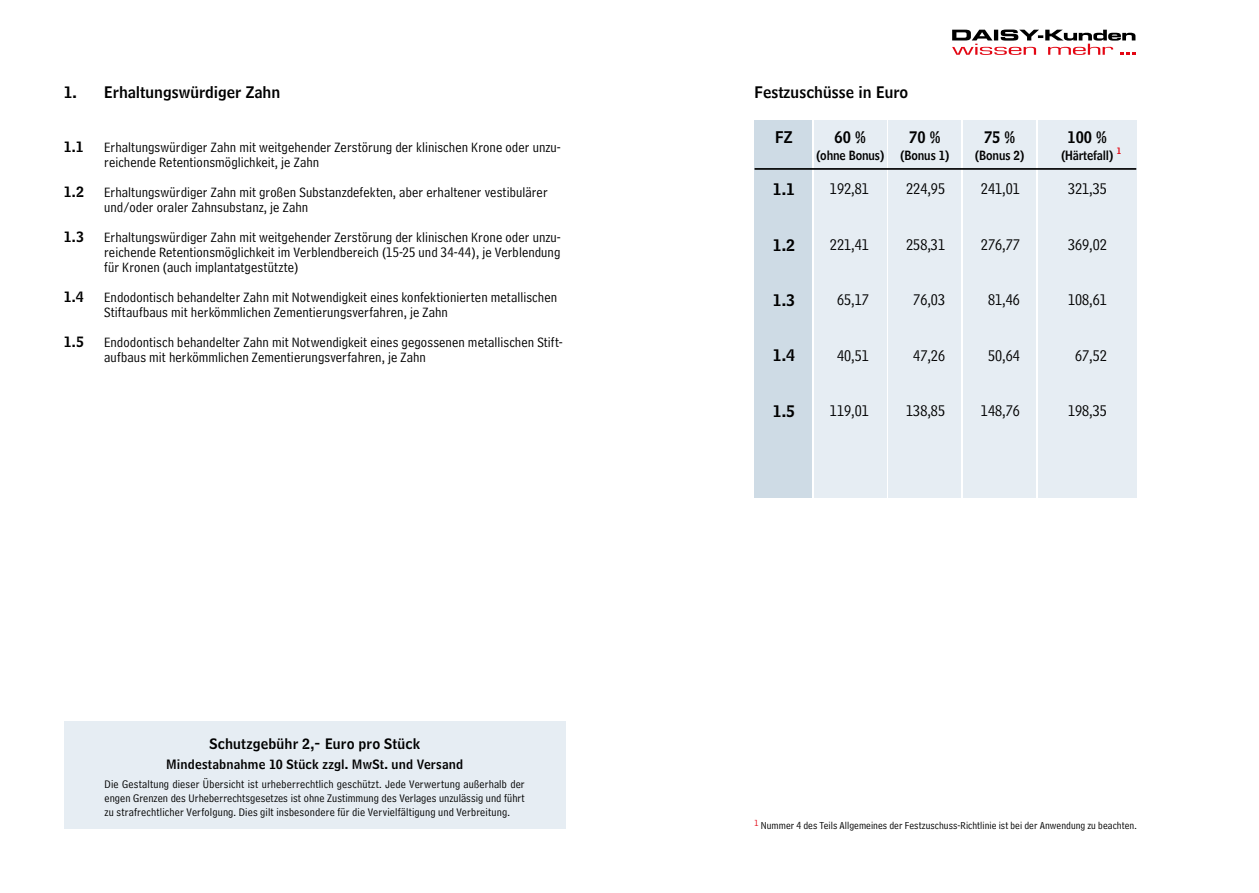
<style>
.page{position:relative;width:1259px;height:893px;background:#fff}
.page>*{position:absolute;margin:0;border:0;box-sizing:border-box;transform-origin:0 0}
.t1{font:15.9px "Bell Centennial Address";color:#000}
.t2{font:15.9px "Bell Centennial Name And Number";color:#000}
.t3{font:15.9px "Bell Centennial Name And Number";color:#000;scale:.93 1}
.t4{font:15.75px "Bell Centennial Name And Number";color:#000}
.t5{font:14.25px/15px "Bell Centennial Address";letter-spacing:.005em;color:#000}
.t6{font:14.25px "Bell Centennial Name And Number";letter-spacing:.01em;color:#000}
.t7{font:12.75px "Bell Centennial Name And Number";letter-spacing:.015em;color:#000}
.t8{font:12.6px "Bell Centennial Name And Number";letter-spacing:-.01em;color:#000;scale:.93 1}
.t9{font:11.55px/13.8px "Bell Centennial Address";letter-spacing:.015em;color:#000;text-align:justify}
.t10{font:10.65px "Bell Centennial Address";letter-spacing:.005em;color:#000}
.t11{font:9.15px "Bell Centennial Address";color:#e30613}
.t12{font:8.85px "Bell Centennial Name And Number";color:#e30613;scale:.93 1}
</style>
<div class="page">
<svg style="left:952px;top:30px;width:183px;height:25px"></svg>
<div style="left:64px;top:722px;width:502px;height:107px;background:#e6edf3"></div>
<div style="left:754px;top:120px;width:57px;height:378px;background:#cedbe5"></div>
<div style="left:814px;top:120px;width:72px;height:378px;background:#e6edf3"></div>
<div style="left:888px;top:120px;width:73px;height:378px;background:#e6edf3"></div>
<div style="left:963px;top:120px;width:73px;height:378px;background:#e6edf3"></div>
<div style="left:1038px;top:120px;width:98px;height:378px;background:#e6edf3"></div>
<hr style="left:754px;top:168px;width:382px;height:2px;background:#000">
<p class="t4" style="left:64px;top:82px;width:218px">1. Erhaltungswürdiger Zahn</p>
<p class="t6" style="left:64px;top:137px;width:21px">1.1</p>
<p class="t5" style="left:104px;top:139px;width:458px">Erhaltungswürdiger Zahn mit weitgehender Zerstörung der klinischen Krone oder unzu&shy;reichende Retentionsmöglichkeit, je Zahn</p>
<p class="t6" style="left:64px;top:182px;width:22px">1.2</p>
<p class="t5" style="left:104px;top:184px;width:445px">Erhaltungswürdiger Zahn mit großen Substanzdefekten, aber erhaltener vestibulärer und/oder oraler Zahnsubstanz, je Zahn</p>
<p class="t6" style="left:64px;top:227px;width:22px">1.3</p>
<p class="t5" style="left:104px;top:229px;width:458px;text-align:justify">Erhaltungswürdiger Zahn mit weitgehender Zerstörung der klinischen Krone oder unzu&shy;reichende Retentionsmöglichkeit im Verblendbereich (15-25 und 34-44), je Verblendung für Kronen (auch implantatgestützte)</p>
<p class="t6" style="left:64px;top:287px;width:21px">1.4</p>
<p class="t5" style="left:104px;top:289px;width:454px">Endodontisch behandelter Zahn mit Notwendigkeit eines konfektionierten metallischen<br>Stiftaufbaus mit herkömmlichen Zementierungsverfahren, je Zahn</p>
<p class="t6" style="left:64px;top:332px;width:22px">1.5</p>
<p class="t5" style="left:104px;top:334px;width:460px">Endodontisch behandelter Zahn mit Notwendigkeit eines gegossenen metallischen Stift&shy;aufbaus mit herkömmlichen Zementierungsverfahren, je Zahn</p>
<p class="t6" style="left:209px;top:734px;width:212px">Schutzgebühr 2,- Euro pro Stück</p>
<p class="t7" style="left:166px;top:756px;width:299px">Mindestabnahme 10 Stück zzgl. MwSt. und Versand</p>
<p class="t9" style="left:105px;top:778px;width:422px">Die Gestaltung dieser Übersicht ist urheberrechtlich geschützt. Jede Verwertung außerhalb der engen Grenzen des Urheberrechtsgesetzes ist ohne Zustimmung des Verlages unzulässig und führt zu strafrechtlicher Verfolgung. Dies gilt insbesondere für die Vervielfältigung und Verbreitung.</p>
<p class="t4" style="left:754px;top:82px;width:155px">Festzuschüsse in Euro</p>
<p class="t2" style="left:775px;top:127px;width:19px">FZ</p>
<p class="t3" style="left:834px;top:127px;width:35px">60 %</p>
<p class="t8" style="left:816px;top:148px;width:75px">(ohne Bonus)</p>
<p class="t3" style="left:909px;top:127px;width:35px">70 %</p>
<p class="t8" style="left:900px;top:148px;width:55px">(Bonus 1)</p>
<p class="t3" style="left:984px;top:127px;width:35px">75 %</p>
<p class="t8" style="left:975px;top:148px;width:55px">(Bonus 2)</p>
<p class="t3" style="left:1067px;top:127px;width:44px">100 %</p>
<p class="t8" style="left:1061px;top:148px;width:58px">(Härtefall)</p>
<p class="t12" style="left:1116px;top:146px;width:6px">1</p>
<p class="t2" style="left:773px;top:179px;width:24px">1.1</p>
<p class="t1" style="left:830px;top:180px;width:40px">192,81</p>
<p class="t1" style="left:906px;top:180px;width:40px">224,95</p>
<p class="t1" style="left:981px;top:180px;width:40px">241,01</p>
<p class="t1" style="left:1068px;top:180px;width:40px">321,35</p>
<p class="t2" style="left:773px;top:235px;width:24px">1.2</p>
<p class="t1" style="left:830px;top:235px;width:40px">221,41</p>
<p class="t1" style="left:906px;top:235px;width:40px">258,31</p>
<p class="t1" style="left:981px;top:235px;width:40px">276,77</p>
<p class="t1" style="left:1068px;top:235px;width:40px">369,02</p>
<p class="t2" style="left:773px;top:290px;width:24px">1.3</p>
<p class="t1" style="left:837px;top:291px;width:33px">65,17</p>
<p class="t1" style="left:913px;top:291px;width:33px">76,03</p>
<p class="t1" style="left:988px;top:291px;width:33px">81,46</p>
<p class="t1" style="left:1068px;top:291px;width:40px">108,61</p>
<p class="t2" style="left:773px;top:345px;width:24px">1.4</p>
<p class="t1" style="left:837px;top:346px;width:33px">40,51</p>
<p class="t1" style="left:913px;top:346px;width:33px">47,26</p>
<p class="t1" style="left:988px;top:346px;width:33px">50,64</p>
<p class="t1" style="left:1075px;top:346px;width:33px">67,52</p>
<p class="t2" style="left:773px;top:401px;width:24px">1.5</p>
<p class="t1" style="left:830px;top:401px;width:40px">119,01</p>
<p class="t1" style="left:906px;top:401px;width:40px">138,85</p>
<p class="t1" style="left:981px;top:402px;width:40px">148,76</p>
<p class="t1" style="left:1068px;top:402px;width:40px">198,35</p>
<p class="t11" style="left:754px;top:818px;width:6px">1</p>
<p class="t10" style="left:761px;top:819px;width:377px">Nummer 4 des Teils Allgemeines der Festzuschuss-Richtlinie ist bei der Anwendung zu beachten.</p>
</div>
